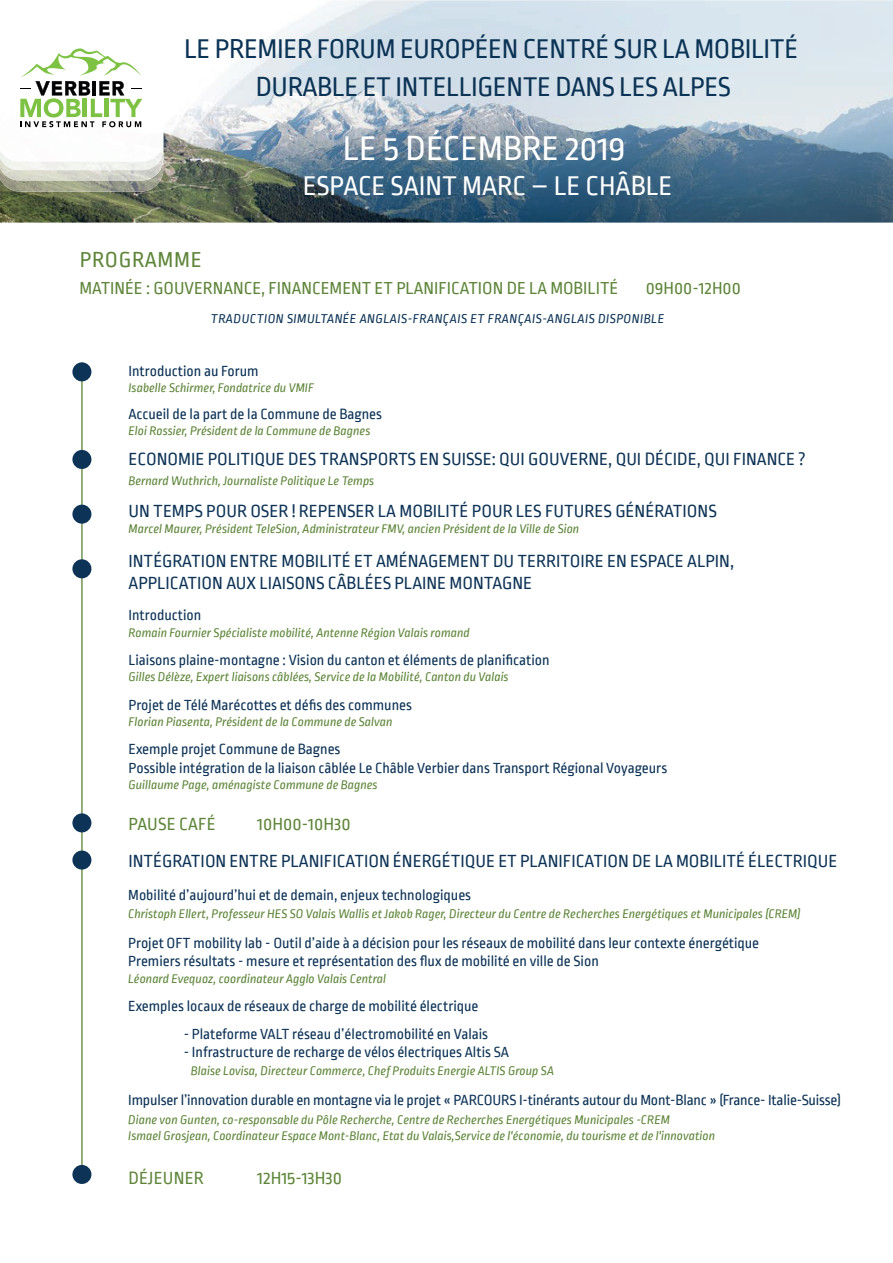
<style>
.page{position:relative;width:893px;height:1263px;background:#fff}
.page>*{position:absolute;margin:0;border:0;box-sizing:border-box;transform-origin:0 0}
.t1{font:36px "Ropa Sans";color:#fff}
.t2{font:28.5px/37.5px "Ropa Sans";letter-spacing:-.01em;color:#0b3355;text-align:center}
.t3{font:28.5px "Ropa Sans";color:#fff}
.t4{font:22.8px "Ropa Sans";letter-spacing:.03em;color:#5e8539}
.t5{font:18.45px/22.2px "Ropa Sans";color:#0d3356}
.t6{font:18.45px "Ropa Sans";letter-spacing:.005em;color:#5e8539}
.t7{font:18.15px "Ropa Sans";color:#5e8539}
.t8{font:15.45px/18.5px "Ropa Sans";color:#0d3356}
.t9{font:italic 13.5px "Ropa Sans";letter-spacing:.03em;color:#0d3356}
.t10{font:italic 13.2px/16.5px "Ropa Sans";color:#5e8539}
</style>
<div class="page">
<hr style="left:81px;top:362px;width:2px;height:815px;background:#5e8539">
<div style="left:72px;top:450px;width:19px;height:19px;background:#0d3356;border-radius:50%"></div>
<div style="left:72px;top:362px;width:19px;height:19px;background:#0d3356;border-radius:50%"></div>
<div style="left:72px;top:505px;width:19px;height:19px;background:#0d3356;border-radius:50%"></div>
<div style="left:72px;top:559px;width:19px;height:19px;background:#0d3356;border-radius:50%"></div>
<div style="left:72px;top:1165px;width:19px;height:19px;background:#0d3356;border-radius:50%"></div>
<div style="left:72px;top:850px;width:19px;height:19px;background:#0d3356;border-radius:50%"></div>
<div style="left:72px;top:813px;width:19px;height:19px;background:#0d3356;border-radius:50%"></div>
<img style="left:0;top:0;width:893px;height:223px">
<img style="left:0;top:181px;width:163px;height:11px">
<img style="left:0;top:170px;width:163px;height:11px">
<img style="left:0;top:161px;width:163px;height:9px">
<img style="left:0;top:0;width:163px;height:161px">
<svg style="left:20px;top:48px;width:122px;height:79px"></svg>
<h2 class="t2" style="left:184px;top:30px;width:616px">LE PREMIER FORUM EUROPÉEN CENTRÉ SUR LA MOBILITÉ<br>DURABLE ET INTELLIGENTE DANS LES ALPES</h2>
<h3 class="t4" style="left:80px;top:248px;width:123px">PROGRAMME</h3>
<h1 class="t1" style="left:343px;top:129px;width:284px">LE 5 DÉCEMBRE 2019</h1>
<h2 class="t3" style="left:303px;top:170px;width:371px">ESPACE SAINT MARC – LE CHÂBLE</h2>
<h3 class="t7" style="left:79px;top:278px;width:541px">MATINÉE : GOUVERNANCE, FINANCEMENT ET PLANIFICATION DE LA MOBILITÉ</h3>
<h3 class="t7" style="left:646px;top:278px;width:96px">09H00-12H00</h3>
<p class="t9" style="left:211px;top:311px;width:455px">TRADUCTION SIMULTANÉE ANGLAIS-FRANÇAIS ET FRANÇAIS-ANGLAIS DISPONIBLE</p>
<p class="t8" style="left:129px;top:362px;width:132px">Introduction au Forum</p>
<p class="t10" style="left:129px;top:379px;width:187px">Isabelle Schirmer, Fondatrice du VMIF</p>
<p class="t8" style="left:129px;top:405px;width:255px">Accueil de la part de la Commune de Bagnes</p>
<p class="t10" style="left:129px;top:422px;width:243px">Eloi Rossier, Président de la Commune de Bagnes</p>
<h3 class="t5" style="left:129px;top:448px;width:679px">ECONOMIE POLITIQUE DES TRANSPORTS EN SUISSE: QUI GOUVERNE, QUI DÉCIDE, QUI FINANCE ?</h3>
<p class="t10" style="left:129px;top:472px;width:247px">Bernard Wuthrich, Journaliste Politique Le Temps</p>
<h3 class="t5" style="left:129px;top:500px;width:590px">UN TEMPS POUR OSER ! REPENSER LA MOBILITÉ POUR LES FUTURES GÉNÉRATIONS</h3>
<p class="t10" style="left:129px;top:521px;width:452px">Marcel Maurer, Président TeleSion, Administrateur FMV, ancien Président de la Ville de Sion</p>
<h3 class="t5" style="left:129px;top:550px;width:607px">INTÉGRATION ENTRE MOBILITÉ ET AMÉNAGEMENT DU TERRITOIRE EN ESPACE ALPIN,<br>APPLICATION AUX LIAISONS CÂBLÉES PLAINE MONTAGNE</h3>
<p class="t8" style="left:129px;top:606px;width:74px">Introduction</p>
<p class="t10" style="left:129px;top:624px;width:343px">Romain Fournier Spécialiste mobilité, Antenne Région Valais romand</p>
<p class="t8" style="left:129px;top:651px;width:423px">Liaisons plaine-montagne : Vision du canton et éléments de planification</p>
<p class="t10" style="left:129px;top:669px;width:382px">Gilles Délèze, Expert liaisons câblées, Service de la Mobilité, Canton du Valais</p>
<p class="t8" style="left:129px;top:696px;width:285px">Projet de Télé Marécottes et défis des communes</p>
<p class="t10" style="left:129px;top:714px;width:266px">Florian Piasenta, Président de la Commune de Salvan</p>
<p class="t8" style="left:129px;top:740px;width:540px">Exemple projet Commune de Bagnes<br>Possible intégration de la liaison câblée Le Châble Verbier dans Transport Régional Voyageurs</p>
<p class="t10" style="left:129px;top:777px;width:251px">Guillaume Page, aménagiste Commune de Bagnes</p>
<h3 class="t6" style="left:129px;top:814px;width:89px">PAUSE CAFÉ</h3>
<h3 class="t6" style="left:257px;top:814px;width:95px">10H00-10H30</h3>
<h3 class="t5" style="left:128px;top:850px;width:710px">INTÉGRATION ENTRE PLANIFICATION ÉNERGÉTIQUE ET PLANIFICATION DE LA MOBILITÉ ÉLECTRIQUE</h3>
<p class="t8" style="left:128px;top:885px;width:344px">Mobilité d’aujourd’hui et de demain, enjeux technologiques</p>
<p class="t10" style="left:128px;top:905px;width:674px">Christoph Ellert, Professeur HES SO Valais Wallis et Jakob Rager, Directeur du Centre de Recherches Energétiques et Municipales (CREM)</p>
<p class="t8" style="left:128px;top:934px;width:632px">Projet OFT mobility lab - Outil d’aide à a décision pour les réseaux de mobilité dans leur contexte énergétique<br>Premiers résultats - mesure et représentation des flux de mobilité en ville de Sion</p>
<p class="t10" style="left:128px;top:970px;width:259px">Léonard Evequoz, coordinateur Agglo Valais Central</p>
<p class="t8" style="left:128px;top:997px;width:352px">Exemples locaux de réseaux de charge de mobilité électrique</p>
<p class="t8" style="left:184px;top:1025px;width:306px">- Plateforme VALT réseau d’électromobilité en Valais</p>
<p class="t8" style="left:184px;top:1043px;width:327px">- Infrastructure de recharge de vélos électriques Altis SA</p>
<p class="t10" style="left:191px;top:1063px;width:365px">Blaise Lovisa, Directeur Commerce, Chef Produits Energie ALTIS Group SA</p>
<p class="t8" style="left:128px;top:1091px;width:714px">Impulser l’innovation durable en montagne via le projet « PARCOURS I-tinérants autour du Mont-Blanc » (France- Italie-Suisse)</p>
<p class="t10" style="left:128px;top:1111px;width:588px">Diane von Gunten, co-responsable du Pôle Recherche, Centre de Recherches Energétiques Municipales -CREM<br>Ismael Grosjean, Coordinateur Espace Mont-Blanc, Etat du Valais,Service de l'économie, du tourisme et de l'innovation</p>
<h3 class="t6" style="left:128px;top:1168px;width:77px">DÉJEUNER</h3>
<h3 class="t6" style="left:257px;top:1168px;width:86px">12H15-13H30</h3>
</div>
